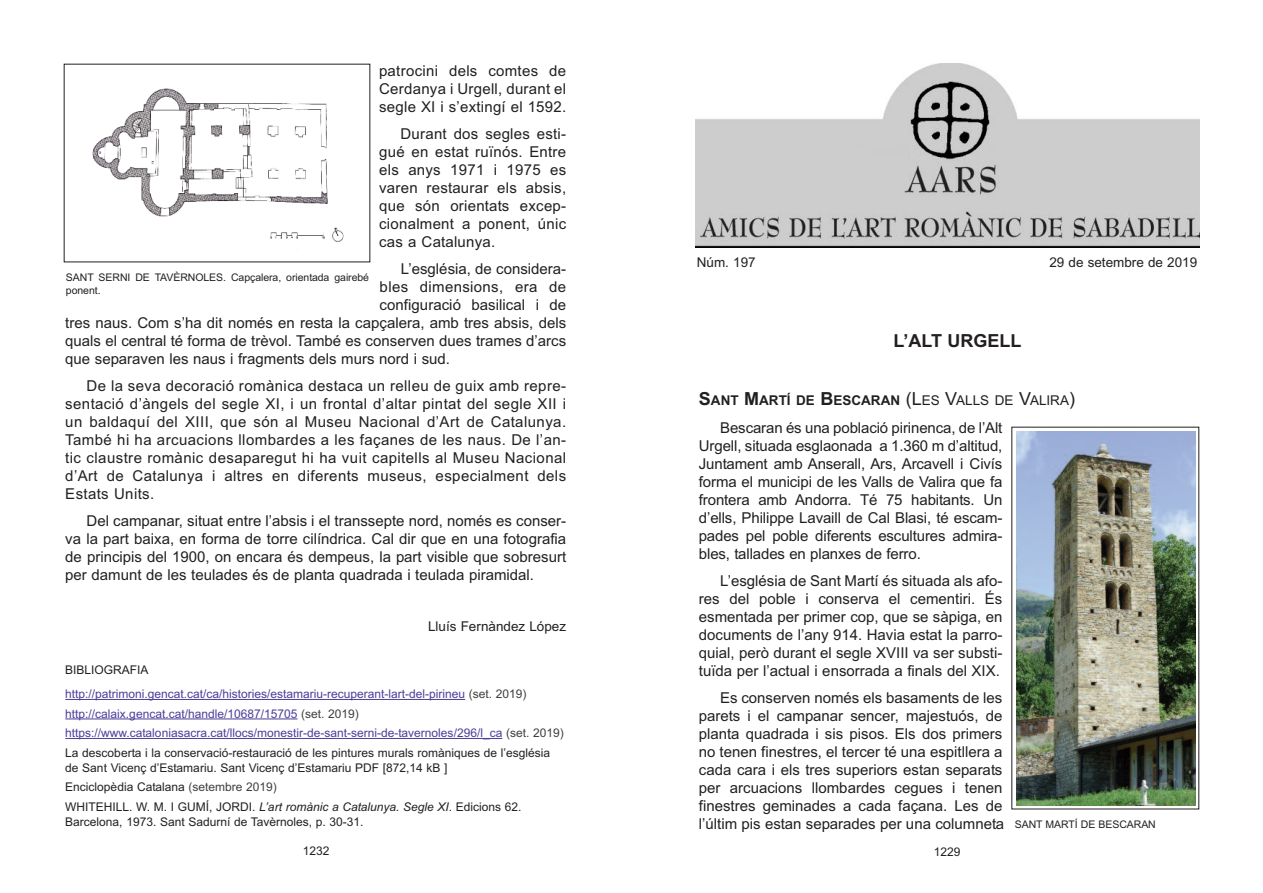
<style>
.page{position:relative;width:1263px;height:893px;background:#fff}
.page>*{position:absolute;margin:0;border:0;box-sizing:border-box;transform-origin:0 0}
.t1{font:700 18px "Arial";color:#231f20}
.t2{font:15px/18px "Arial";color:#231f20;text-align:justify}
.t3{font:15px "Arial";letter-spacing:.02em;color:#231f20}
.t4{font:13.5px "Arial";color:#231f20}
.t5{font:700 13.5px "Arial";color:#231f20}
.t6{font:12px/19.5px "Arial";color:#4d3c98}
.t7{font:12px/19.5px "Arial";color:#231f20}
.t8{font:10.5px/12.6px "Arial";letter-spacing:-.005em;color:#231f20}
.s1{color:#231f20}
.s2{color:#413f3d}
.s3{font-style:italic}
.s4{font-size:18px}
.s5{font-weight:400;font-size:18px}
.s6{font-weight:400}
</style>
<div class="page">
<img style="left:695px;top:64px;width:504px;height:184px">
<hr style="left:65px;top:699px;width:400px;height:1px;background:#4d3c98">
<hr style="left:65px;top:718px;width:232px;height:1px;background:#4d3c98">
<hr style="left:65px;top:738px;width:437px;height:1px;background:#4d3c98">
<img style="left:1016px;top:431px;width:179px;height:374px">
<img style="left:92px;top:88px;width:252px;height:154px">
<p class="t2" style="left:379px;top:62px;width:188px">patrocini dels comtes de Cerdanya i Urgell, durant el segle XI i s’extingí el 1592.</p>
<p class="t2" style="left:379px;top:125px;width:188px;text-indent:21px">Durant dos segles esti&shy;gué en estat ruïnós. Entre els anys 1971 i 1975 es varen restaurar els absis, que són orientats excep&shy;cionalment a ponent, únic cas a Catalunya.</p>
<p class="t2" style="left:401px;top:260px;width:167px">L’església, de considera-</p>
<p class="t3" style="left:380px;top:278px;width:188px">bles dimensions, era de</p>
<p class="t2" style="left:380px;top:296px;width:188px">configuració basilical i de</p>
<p class="t2" style="left:65px;top:314px;width:502px">tres naus. Com s’ha dit només en resta la capçalera, amb tres absis, dels</p>
<p class="t2" style="left:65px;top:332px;width:502px">quals el central té forma de trèvol. També es conserven dues trames d’arcs</p>
<p class="t2" style="left:65px;top:350px;width:386px">que separaven les naus i fragments dels murs nord i sud.</p>
<p class="t2" style="left:65px;top:377px;width:502px;text-indent:21px">De la seva decoració romànica destaca un relleu de guix amb repre&shy;sentació d’àngels del segle XI, i un frontal d’altar pintat del segle XII i un baldaquí del XIII, que són al Museu Nacional d’Art de Catalunya.<br>També hi ha arcuacions llombardes a les façanes de les naus. De l’an&shy;tic claustre romànic desaparegut hi ha vuit capitells al Museu Nacional d’Art de Catalunya i altres en diferents museus, especialment dels Estats Units.</p>
<p class="t2" style="left:65px;top:512px;width:502px;text-indent:21px">Del campanar, situat entre l’absis i el transsepte nord, només es conser&shy;va la part baixa, en forma de torre cilíndrica. Cal dir que en una fotografia de principis del 1900, on encara és dempeus, la part visible que sobresurt per damunt de les teulades és de planta quadrada i teulada piramidal.</p>
<p class="t4" style="left:428px;top:619px;width:140px">Lluís Fernàndez López</p>
<p class="t6" style="left:65px;top:658px;width:463px;line-height:24px"><span class="s1">BIBLIOGRAFIA </span>http://patrimoni.gencat.cat/ca/histories/estamariu-recuperant-lart-del-pirineu <span class="s2">(set. 2019)</span></p>
<p class="t6" style="left:65px;top:704px;width:500px">http://calaix.gencat.cat/handle/10687/15705 <span class="s2">(set. 2019) </span>https://www.cataloniasacra.cat/llocs/monestir-de-sant-serni-de-tavernoles/296/l_ca <span class="s2">(set. 2019)<br></span><span class="s1">La descoberta i la conservació-restauració de les pintures murals romàniques de l’església</span></p>
<p class="t7" style="left:65px;top:758px;width:458px">de Sant Vicenç d’Estamariu. Sant Vicenç d’Estamariu PDF [872,14 kB ]<br>Enciclopèdia Catalana <span class="s2">(setembre 2019)<br></span>WHITEHILL. W. M. I GUMÍ, JORDI. <span class="s3">L’art romànic a Catalunya. Segle XI</span>. Edicions 62.</p>
<p class="t7" style="left:65px;top:812px;width:300px">Barcelona, 1973. Sant Sadurní de Tavèrnoles, p. 30-31.</p>
<p class="t7" style="left:303px;top:841px;width:28px">1232</p>
<p class="t8" style="left:66px;top:271px;width:305px">SANT SERNI DE TAVÈRNOLES. Capçalera, orientada gairebé ponent.</p>
<p class="t4" style="left:697px;top:255px;width:60px">Núm. 197</p>
<p class="t4" style="left:1049px;top:255px;width:149px">29 de setembre de 2019</p>
<p class="t1" style="left:893px;top:330px;width:130px">L’ALT URGELL</p>
<p class="t5" style="left:699px;top:392px;width:378px"><span class="s4">S</span>ANT <span class="s4">M</span>ARTÍ DE <span class="s4">B</span>ESCARAN <span class="s5">(L</span><span class="s6">ES</span> <span class="s5">V</span><span class="s6">ALLS DE</span> <span class="s5">V</span><span class="s6">ALIRA</span><span class="s5">)</span></p>
<p class="t2" style="left:699px;top:419px;width:305px;text-indent:21px">Bescaran és una població pirinenca, de l’Alt Urgell, situada esglaonada a 1.360 m d’altitud, Juntament amb Anserall, Ars, Arcavell i Civís forma el municipi de les Valls de Valira que fa frontera amb Andorra. Té 75 habitants. Un d’ells, Philippe Lavaill de Cal Blasi, té escam&shy;pades pel poble diferents escultures admira&shy;bles, tallades en planxes de ferro.</p>
<p class="t2" style="left:699px;top:572px;width:305px;text-indent:21px">L’església de Sant Martí és situada als afo&shy;res del poble i conserva el cementiri. És esmentada per primer cop, que se sàpiga, en documents de l’any 914. Havia estat la parro&shy;quial, però durant el segle XVIII va ser substi&shy;tuïda per l’actual i ensorrada a finals del XIX.</p>
<p class="t2" style="left:699px;top:689px;width:307px;text-align:left;text-indent:21px">Es conserven només els basaments de les parets i el campanar sencer, majestuós, de planta quadrada i sis pisos. Els dos primers no tenen finestres, el tercer té una espitllera a cada cara i els tres superiors estan separats per arcuacions llombardes cegues i tenen finestres geminades a cada façana. Les de l’últim pis estan separades per una columneta</p>
<p class="t8" style="left:1015px;top:818px;width:143px">SANT MARTÍ DE BESCARAN</p>
<p class="t7" style="left:934px;top:842px;width:28px">1229</p>
</div>
